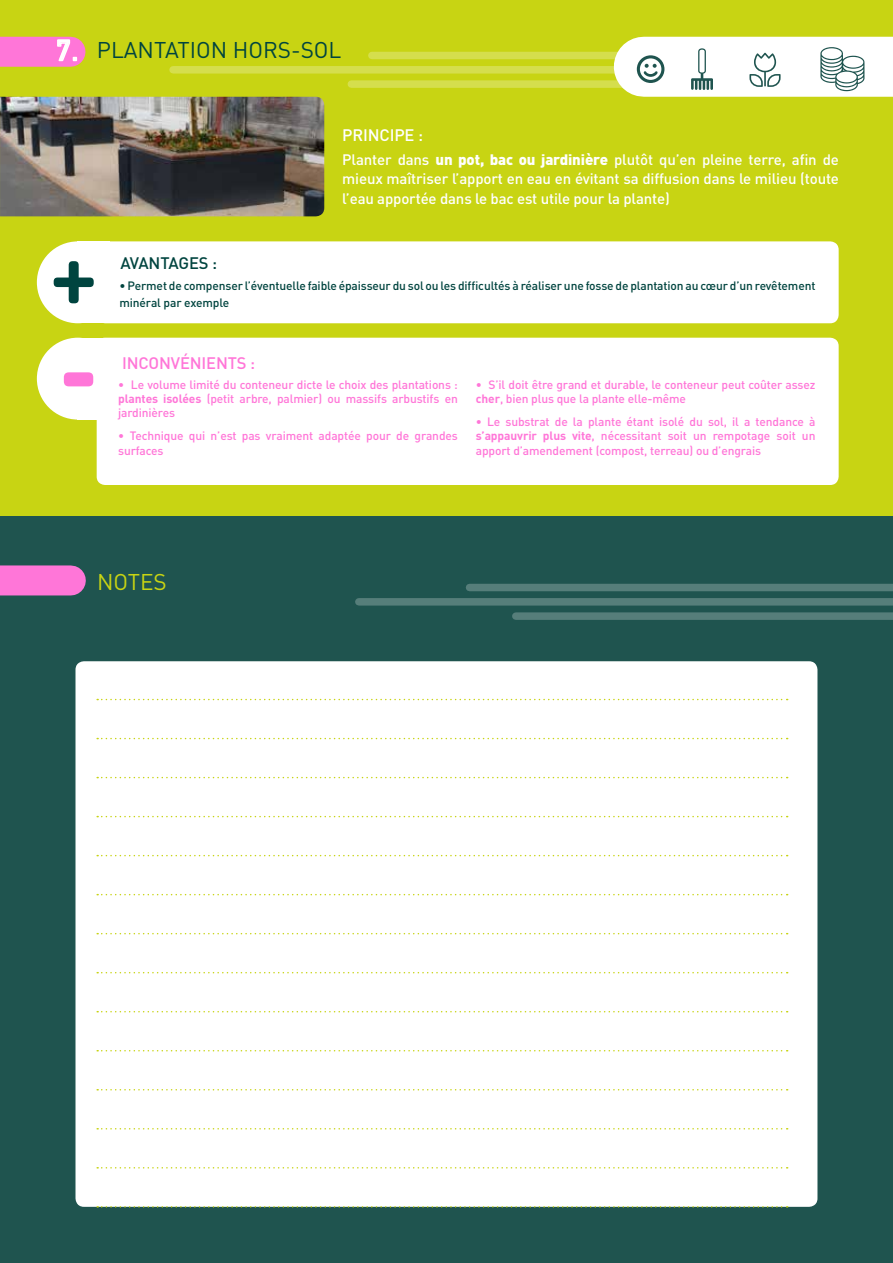
<style>
.page{position:relative;width:893px;height:1263px;background:#fff}
.page>*{position:absolute;margin:0;border:0;box-sizing:border-box;transform-origin:0 0}
.t1{font:700 28.5px "DIN Alternate";color:#fff}
.t2{font:22.5px "DIN";color:#00443f}
.t3{font:22.5px "DIN";color:#c8d413}
.t4{font:500 16.5px "DIN";letter-spacing:-.01em;color:#ff76d8}
.t5{font:500 16.5px "DIN";letter-spacing:-.015em;color:#00443f}
.t6{font:500 16.5px "DIN";letter-spacing:-.01em;color:#fff}
.t7{font:500 15px/19.5px "DIN";letter-spacing:-.01em;color:#fff;text-align:justify}
.t8{font:500 12px/14.4px "DIN";letter-spacing:-.01em;color:#ff76d8;text-align:justify}
.t9{font:500 12px/17.7px "DIN";letter-spacing:-.01em;color:#00443f}
.s1{font-weight:900}
.s2{font-weight:700}
</style>
<div class="page">
<div style="left:0;top:0;width:893px;height:549px;background:#c8d413"></div>
<div style="left:0;top:37px;width:70px;height:30px;background:#ff76d8"></div>
<svg style="left:57px;top:39px;width:20px;height:23px"></svg>
<svg style="left:372px;top:52px;width:272px;height:7px;fill:#d5de4d"></svg>
<div style="left:173px;top:66px;width:720px;height:8px;background:#d5de4d"></div>
<svg style="left:351px;top:80px;width:293px;height:8px;fill:#d5de4d"></svg>
<img style="left:0;top:97px;width:324px;height:119px">
<div style="left:97px;top:338px;width:742px;height:147px;background:#fff;border-radius:9px"></div>
<div style="left:97px;top:241px;width:742px;height:82px;background:#fff;border-radius:9px"></div>
<div style="left:78px;top:338px;width:32px;height:82px;background:#fff"></div>
<div style="left:37px;top:338px;width:82px;height:82px;background:#fff;border-radius:50%"></div>
<div style="left:78px;top:241px;width:32px;height:82px;background:#fff"></div>
<div style="left:37px;top:241px;width:82px;height:82px;background:#fff;border-radius:50%"></div>
<svg style="left:54px;top:261px;width:40px;height:42px"></svg>
<div style="left:64px;top:372px;width:29px;height:14px;background:#ff76d8;border-radius:5px"></div>
<div style="left:644px;top:37px;width:249px;height:60px;background:#fff"></div>
<svg style="left:637px;top:55px;width:27px;height:28px"></svg>
<svg style="left:691px;top:48px;width:22px;height:42px"></svg>
<svg style="left:820px;top:47px;width:45px;height:44px"></svg>
<div style="left:0;top:517px;width:893px;height:746px;background:#1f544f"></div>
<div style="left:0;top:565px;width:71px;height:30px;background:#ff76d8"></div>
<div style="left:469px;top:584px;width:424px;height:7px;background:#567e7a"></div>
<div style="left:359px;top:598px;width:534px;height:8px;background:#567e7a"></div>
<div style="left:516px;top:612px;width:377px;height:8px;background:#567e7a"></div>
<div style="left:75px;top:661px;width:742px;height:546px;background:#fff;border-radius:9px"></div>
<svg style="left:97px;top:699px;width:691px;height:1px"></svg>
<svg style="left:97px;top:1011px;width:691px;height:1px"></svg>
<svg style="left:97px;top:855px;width:691px;height:1px"></svg>
<svg style="left:97px;top:1167px;width:691px;height:1px"></svg>
<svg style="left:97px;top:738px;width:691px;height:1px"></svg>
<svg style="left:97px;top:1050px;width:691px;height:1px"></svg>
<svg style="left:97px;top:894px;width:691px;height:1px"></svg>
<svg style="left:97px;top:1206px;width:691px;height:1px"></svg>
<svg style="left:97px;top:777px;width:691px;height:1px"></svg>
<svg style="left:97px;top:1089px;width:691px;height:1px"></svg>
<svg style="left:97px;top:933px;width:691px;height:1px"></svg>
<svg style="left:97px;top:816px;width:691px;height:1px"></svg>
<svg style="left:97px;top:1128px;width:691px;height:1px"></svg>
<svg style="left:97px;top:972px;width:691px;height:1px"></svg>
<svg style="left:749px;top:53px;width:32px;height:34px"></svg>
<h1 class="t1" style="left:56px;top:29px;width:23px">7.</h1>
<h2 class="t2" style="left:97px;top:36px;width:246px">PLANTATION HORS-SOL</h2>
<h3 class="t6" style="left:342px;top:124px;width:82px">PRINCIPE :</h3>
<p class="t7" style="left:342px;top:149px;width:498px">Planter dans <span class="s1">un pot, bac ou jardinière</span> plutôt qu’en pleine terre, afin de mieux maîtriser l’apport en eau en évitant sa diffusion dans le milieu (toute l’eau apportée dans le bac est utile pour la plante)</p>
<h3 class="t5" style="left:120px;top:253px;width:98px">AVANTAGES :</h3>
<p class="t9" style="left:119px;top:276px;width:697px">• Permet de compenser l’éventuelle faible épaisseur du sol ou les difficultés à réaliser une fosse de plantation au cœur d’un revêtement minéral par exemple</p>
<h3 class="t4" style="left:122px;top:353px;width:135px">INCONVÉNIENTS :</h3>
<p class="t8" style="left:118px;top:377px;width:341px">• Le volume limité du conteneur dicte le choix des plantations : <span class="s2">plantes isolées</span> (petit arbre, palmier) ou massifs arbustifs en jardinières</p>
<p class="t8" style="left:118px;top:428px;width:341px">• Technique qui n’est pas vraiment adaptée pour de grandes surfaces</p>
<p class="t8" style="left:476px;top:377px;width:341px">• S’il doit être grand et durable, le conteneur peut coûter assez <span class="s2">cher</span>, bien plus que la plante elle-même</p>
<p class="t8" style="left:476px;top:414px;width:341px">• Le substrat de la plante étant isolé du sol, il a tendance à <span class="s2">s’appauvrir plus vite</span>, nécessitant soit un rempotage soit un apport d’amendement (compost, terreau) ou d’engrais</p>
<h2 class="t3" style="left:97px;top:568px;width:71px">NOTES</h2>
</div>
